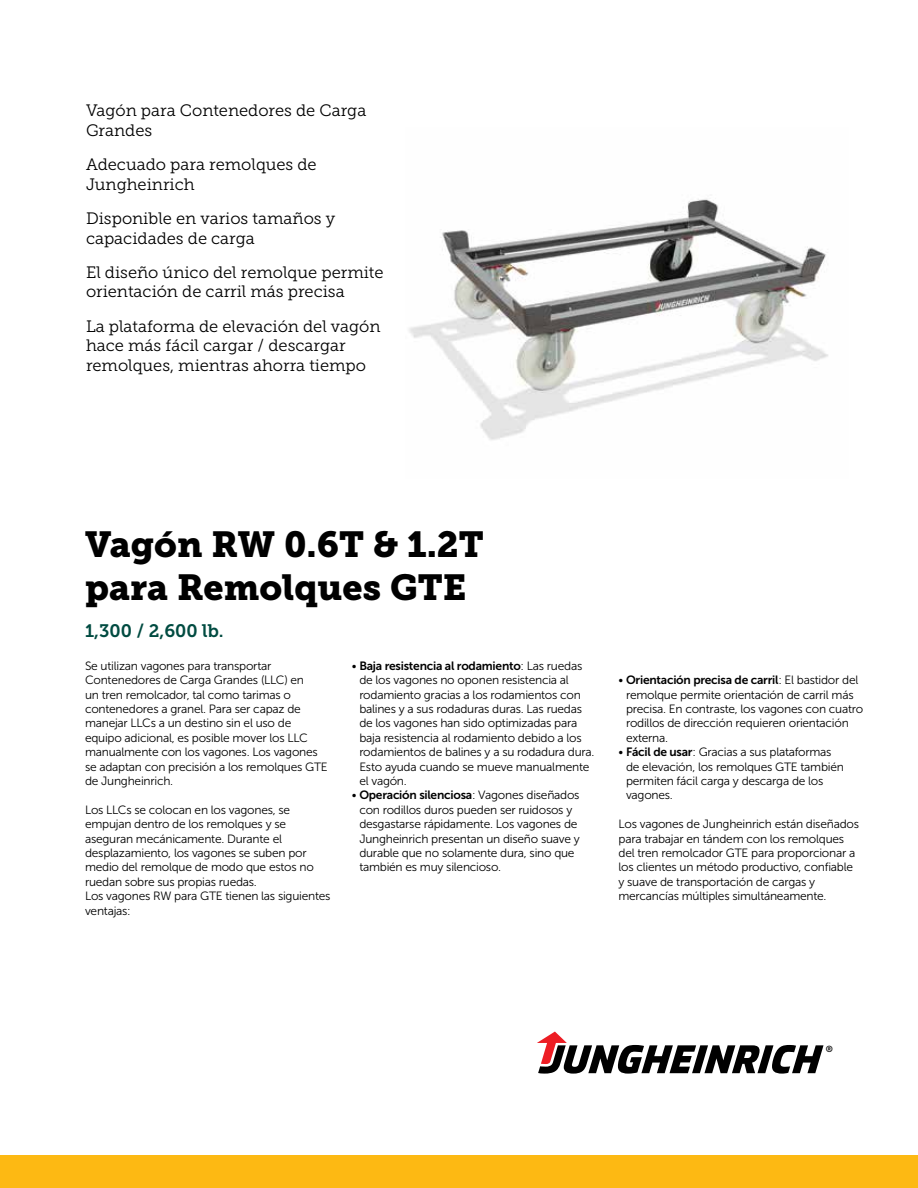
<style>
.page{position:relative;width:918px;height:1188px;background:#fff}
.page>*{position:absolute;margin:0;border:0;box-sizing:border-box;transform-origin:0 0}
.t1{font:36px/43.2px "Museo Slab 900";color:#000}
.t2{font:18px "Museo Slab 700";color:#004b41}
.t3{font:16.5px/19.5px "Museo Slab 300";color:#000}
.t4{font:12px/14.4px "Museo Sans 300";letter-spacing:-.02em;color:#000}
.t5{font:12px "Museo Sans 700";letter-spacing:-.02em;color:#000}
.t6{font:8.85px "Museo Sans 700";color:#000}
.s1{font-family:"Museo Sans 300"}
.s2{font-family:"Museo Sans 700"}
</style>
<div class="page">
<div style="left:0;top:1155px;width:918px;height:33px;background:#fdb913"></div>
<img style="left:409px;top:199px;width:419px;height:241px">
<svg style="left:537px;top:1032px;width:287px;height:42px"></svg>
<h3 class="t3" style="left:86px;top:101px;width:282px">Vagón para Contenedores de Carga<br>Grandes</h3>
<h3 class="t3" style="left:86px;top:155px;width:232px">Adecuado para remolques de<br>Jungheinrich</h3>
<h3 class="t3" style="left:86px;top:209px;width:251px">Disponible en varios tamaños y capacidades de carga</h3>
<h3 class="t3" style="left:86px;top:263px;width:299px">El diseño único del remolque permite orientación de carril más precisa</h3>
<h3 class="t3" style="left:86px;top:317px;width:296px">La plataforma de elevación del vagón hace más fácil cargar / descargar remolques, mientras ahorra tiempo</h3>
<h1 class="t1" style="left:85px;top:523px;width:400px">Vagón RW 0.6T &amp; 1.2T para Remolques GTE</h1>
<h2 class="t2" style="left:85px;top:621px;width:140px">1,300 / 2,600 lb.</h2>
<p class="t4" style="left:85px;top:658px;width:244px">Se utilizan vagones para transportar Contenedores de Carga Grandes (LLC) en<br>un tren remolcador, tal como tarimas o contenedores a granel. Para ser capaz de manejar LLCs a un destino sin el uso de equipo adicional, es posible mover los LLC manualmente con los vagones. Los vagones se adaptan con precisión a los remolques GTE de Jungheinrich.</p>
<p class="t4" style="left:85px;top:802px;width:247px">Los LLCs se colocan en los vagones, se empujan dentro de los remolques y se aseguran mecánicamente. Durante el desplazamiento, los vagones se suben por medio del remolque de modo que estos no ruedan sobre sus propias ruedas.<br>Los vagones RW para GTE tienen las siguientes ventajas:</p>
<p class="t5" style="left:352px;top:659px;width:232px"><span class="s1">•</span> Baja resistencia al rodamiento<span class="s1">: Las ruedas</span></p>
<p class="t4" style="left:359px;top:673px;width:237px">de los vagones no oponen resistencia al rodamiento gracias a los rodamientos con balines y a sus rodaduras duras. Las ruedas de los vagones han sido optimizadas para baja resistencia al rodamiento debido a los rodamientos de balines y a su rodadura dura.<br>Esto ayuda cuando se mueve manualmente el vagón.</p>
<p class="t5" style="left:352px;top:788px;width:229px"><span class="s1">•</span> Operación silenciosa<span class="s1">: Vagones diseñados</span></p>
<p class="t4" style="left:359px;top:802px;width:222px">con rodillos duros pueden ser ruidosos y desgastarse rápidamente. Los vagones de Jungheinrich presentan un diseño suave y durable que no solamente dura, sino que también es muy silencioso.</p>
<p class="t5" style="left:619px;top:673px;width:241px"><span class="s1">•</span> Orientación precisa de carril<span class="s1">: El bastidor del</span></p>
<p class="t4" style="left:626px;top:687px;width:239px">remolque permite orientación de carril más precisa. En contraste, los vagones con cuatro rodillos de dirección requieren orientación externa.</p>
<p class="t4" style="left:626px;top:745px;width:219px;text-indent:-8px">• <span class="s2">Fácil de usar</span>: Gracias a sus plataformas de elevación, los remolques GTE también permiten fácil carga y descarga de los vagones.</p>
<p class="t4" style="left:619px;top:817px;width:242px">Los vagones de Jungheinrich están diseñados para trabajar en tándem con los remolques del tren remolcador GTE para proporcionar a los clientes un método productivo, confiable y suave de transportación de cargas y mercancías múltiples simultáneamente.</p>
<p class="t6" style="left:826px;top:1044px;width:9px">®</p>
</div>
